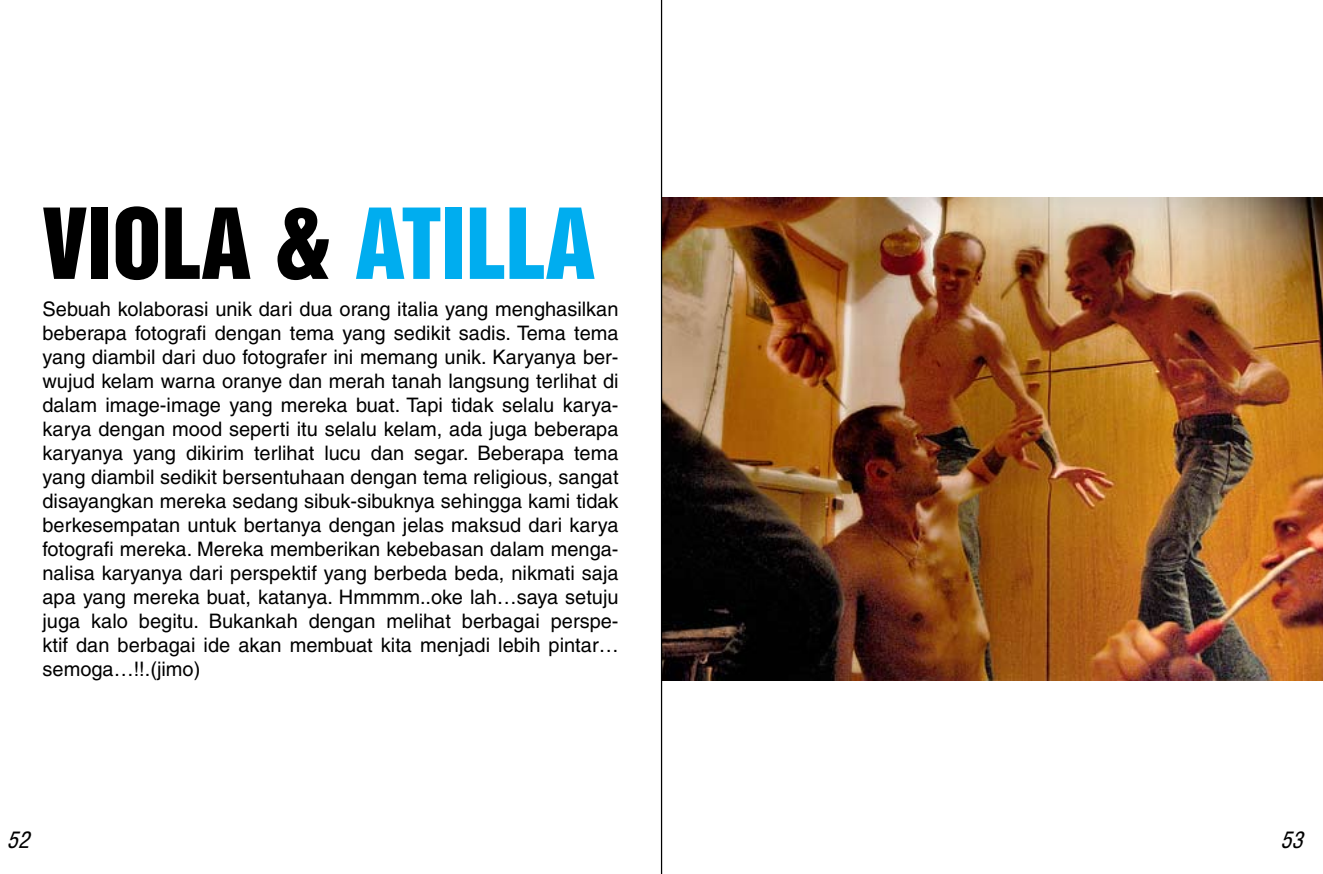
<style>
.page{position:relative;width:1323px;height:874px;background:#fff}
.page>*{position:absolute;margin:0;border:0;box-sizing:border-box;transform-origin:0 0}
.t1{font:89.25px "Helvetica Inserat";color:#000}
.t2{font:italic 100 condensed 25px "Helvetica";color:#000}
.t3{font:20px/24px "Helvetica";color:#000;text-align:justify}
.s1{color:#00adef}
</style>
<div class="page">
<img style="left:662px;top:198px;width:660px;height:483px">
<hr style="left:661px;top:0;width:1px;height:874px;background:#000">
<h1 class="t1" style="left:43px;top:190px;width:554px">VIOLA &amp; <span class="s1">ATILLA</span></h1>
<p class="t3" style="left:43px;top:296px;width:577px">Sebuah kolaborasi unik dari dua orang italia yang menghasilkan beberapa fotografi dengan tema yang sedikit sadis. Tema tema yang diambil dari duo fotografer ini memang unik. Karyanya ber&shy;wujud kelam warna oranye dan merah tanah langsung terlihat di dalam image-image yang mereka buat. Tapi tidak selalu karya&shy;karya dengan mood seperti itu selalu kelam, ada juga beberapa karyanya yang dikirim terlihat lucu dan segar. Beberapa tema yang diambil sedikit bersentuhaan dengan tema religious, sangat disayangkan mereka sedang sibuk-sibuknya sehingga kami tidak berkesempatan untuk bertanya dengan jelas maksud dari karya fotografi mereka. Mereka memberikan kebebasan dalam menga&shy;nalisa karyanya dari perspektif yang berbeda beda, nikmati saja apa yang mereka buat, katanya. Hmmmm..oke lah…saya setuju juga kalo begitu. Bukankah dengan melihat berbagai perspe&shy;ktif dan berbagai ide akan membuat kita menjadi lebih pintar… semoga…!!.(jimo)</p>
<p class="t2" style="left:7px;top:830px;width:24px">52</p>
<p class="t2" style="left:1280px;top:830px;width:24px">53</p>
</div>
